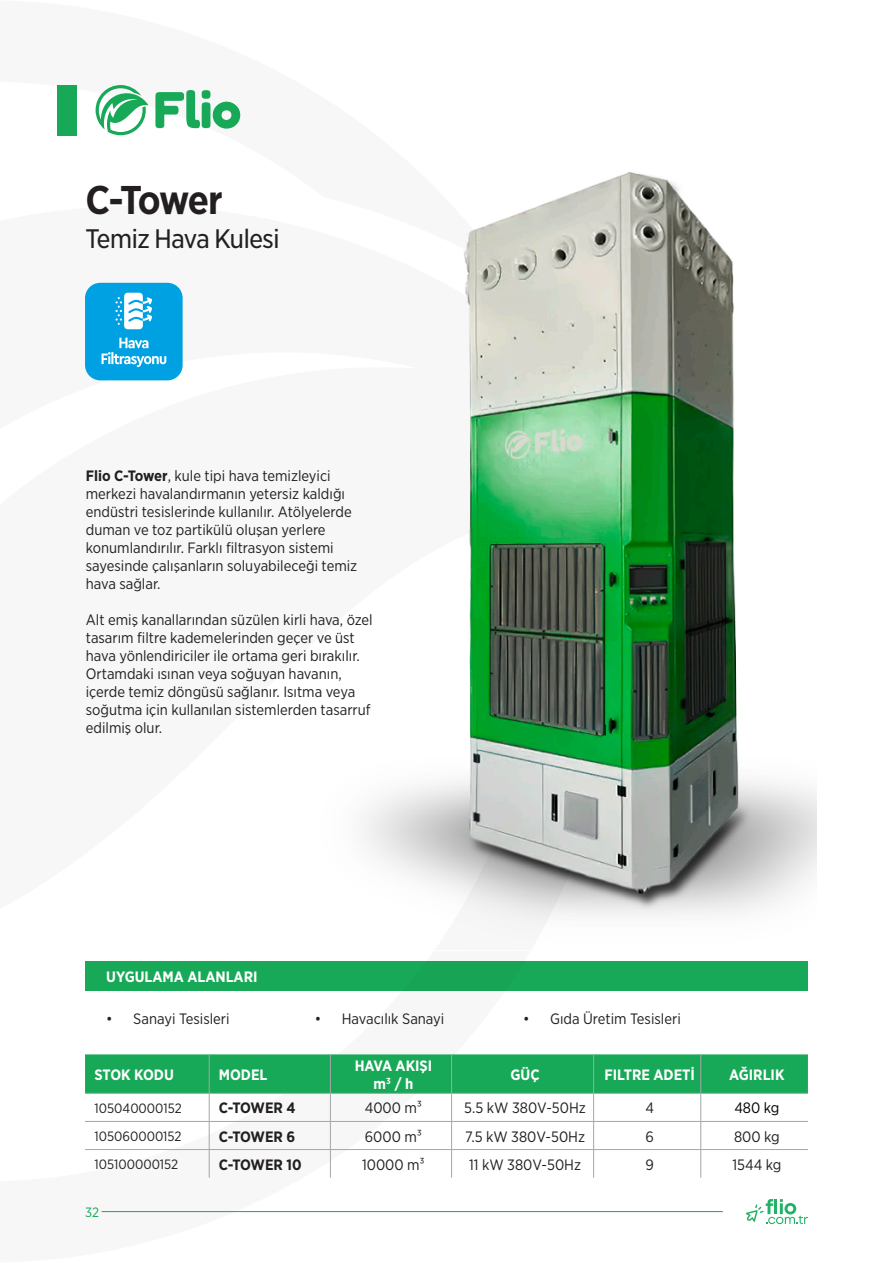
<style>
.page{position:relative;width:893px;height:1263px;background:#fff}
.page>*{position:absolute;margin:0;border:0;box-sizing:border-box;transform-origin:0 0}
.t1{font:700 38.55px "Gotham Narr S Sm";letter-spacing:-.065em;color:#231f20}
.t2{font:25.65px "Gotham Narr S Sm";letter-spacing:-.04em;color:#231f20}
.t3{font:15px/18px "Gotham Narrow";color:#231f20}
.t4{font:700 15px/18px "Gotham Narrow";color:#fff;text-align:center}
.t5{font:700 15px "Gotham Narrow";color:#231f20}
.t6{font:15px "Gotham Narrow";color:#000}
.t7{font:13.5px "Gotham Narrow";color:#231f20}
.t8{font:13.5px "Gotham Narrow";color:#18a958}
.s1{font-weight:700}
</style>
<div class="page">
<hr style="left:102px;top:1211px;width:621px;height:1px;background:#18a958">
<svg style="left:746px;top:1199px;width:62px;height:25px"></svg>
<div style="left:57px;top:85px;width:20px;height:50px;background:#18a958"></div>
<svg style="left:96px;top:85px;width:53px;height:50px"></svg>
<svg style="left:155px;top:90px;width:85px;height:39px"></svg>
<svg style="left:85px;top:1054px;width:723px;height:123px"></svg>
<div style="left:85px;top:961px;width:723px;height:30px;background:#18a958"></div>
<div style="left:85px;top:283px;width:98px;height:97px;background:#00a1e3;border-radius:15px"></div>
<svg style="left:102px;top:338px;width:64px;height:29px"></svg>
<svg style="left:116px;top:293px;width:36px;height:36px"></svg>
<img style="left:195px;top:172px;width:621px;height:930px">
<p class="t1" style="left:85px;top:174px;width:139px">C-Tower</p>
<p class="t2" style="left:85px;top:222px;width:196px">Temiz Hava Kulesi</p>
<p class="t3" style="left:86px;top:466px;width:273px"><span class="s1">Flio C-Tower</span>, kule tipi hava temizleyici merkezi havalandırmanın yetersiz kaldığı endüstri tesislerinde kullanılır. Atölyelerde duman ve toz partikülü oluşan yerlere konumlandırılır. Farklı filtrasyon sistemi sayesinde çalışanların soluyabileceği temiz hava sağlar.</p>
<p class="t3" style="left:86px;top:610px;width:288px">Alt emiş kanallarından süzülen kirli hava, özel tasarım filtre kademelerinden geçer ve üst hava yönlendiriciler ile ortama geri bırakılır.<br>Ortamdaki ısınan veya soğuyan havanın, içerde temiz döngüsü sağlanır. Isıtma veya soğutma için kullanılan sistemlerden tasarruf edilmiş olur.</p>
<p class="t4" style="left:106px;top:968px;width:153px">UYGULAMA ALANLARI</p>
<p class="t3" style="left:106px;top:1009px;width:125px">• Sanayi Tesisleri</p>
<p class="t3" style="left:315px;top:1009px;width:131px">• Havacılık Sanayi</p>
<p class="t3" style="left:523px;top:1009px;width:159px">• Gıda Üretim Tesisleri</p>
<p class="t4" style="left:95px;top:1065px;width:81px">STOK KODU</p>
<p class="t4" style="left:219px;top:1065px;width:50px">MODEL</p>
<p class="t4" style="left:355px;top:1056px;width:79px">HAVA AKIŞI m<sup>3</sup> / h</p>
<p class="t4" style="left:510px;top:1065px;width:31px">GÜÇ</p>
<p class="t4" style="left:604px;top:1065px;width:92px">FILTRE ADETİ</p>
<p class="t4" style="left:729px;top:1065px;width:57px">AĞIRLIK</p>
<p class="t7" style="left:95px;top:1100px;width:89px">105040000152</p>
<p class="t5" style="left:219px;top:1098px;width:78px">C-TOWER 4</p>
<p class="t3" style="left:365px;top:1099px;width:59px">4000 m³</p>
<p class="t3" style="left:464px;top:1099px;width:123px">5.5 kW 380V-50Hz</p>
<p class="t3" style="left:645px;top:1099px;width:10px">4</p>
<p class="t6" style="left:734px;top:1099px;width:47px">480 kg</p>
<p class="t7" style="left:95px;top:1128px;width:89px">105060000152</p>
<p class="t5" style="left:219px;top:1126px;width:78px">C-TOWER 6</p>
<p class="t3" style="left:365px;top:1127px;width:59px">6000 m³</p>
<p class="t3" style="left:465px;top:1127px;width:122px">7.5 kW 380V-50Hz</p>
<p class="t3" style="left:645px;top:1127px;width:10px">6</p>
<p class="t3" style="left:734px;top:1127px;width:47px">800 kg</p>
<p class="t7" style="left:95px;top:1156px;width:85px">105100000152</p>
<p class="t5" style="left:219px;top:1155px;width:84px">C-TOWER 10</p>
<p class="t3" style="left:362px;top:1155px;width:64px">10000 m³</p>
<p class="t3" style="left:469px;top:1155px;width:114px">11 kW 380V-50Hz</p>
<p class="t3" style="left:645px;top:1155px;width:10px">9</p>
<p class="t3" style="left:732px;top:1155px;width:51px">1544 kg</p>
<p class="t8" style="left:85px;top:1203px;width:16px">32</p>
</div>
